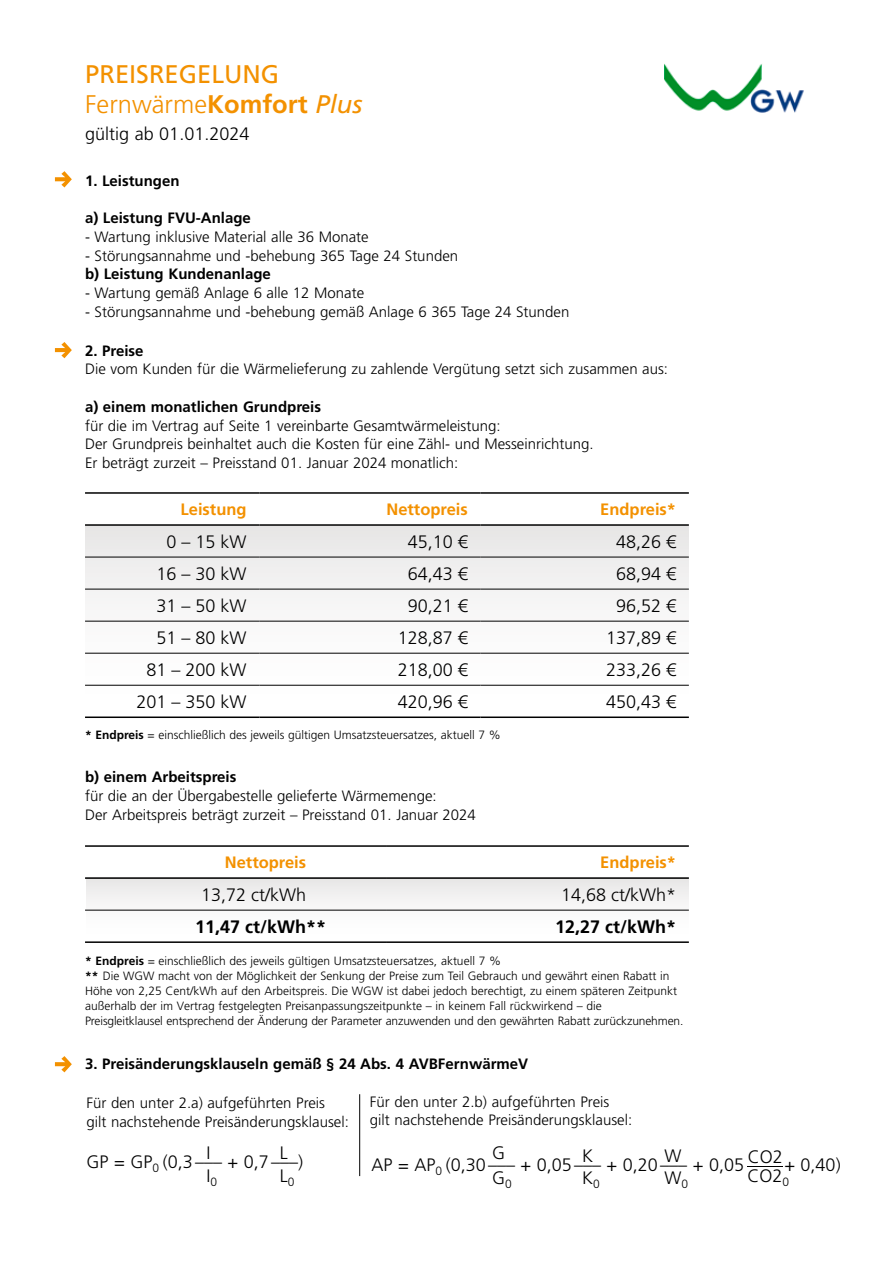
<style>
.page{position:relative;width:893px;height:1263px;background:#fff}
.page>*{position:absolute;margin:0;border:0;box-sizing:border-box;transform-origin:0 0}
.t1{font:25.5px/30px "Frutiger LT Std";color:#f39100}
.t2{font:300 18px/19.6px "Frutiger LT Std";color:#000}
.t3{font:700 18px "Frutiger LT Std";color:#000}
.t4{font:700 16.5px "Frutiger LT Std";color:#f39100}
.t5{font:300 15px/18.8px "Frutiger LT Std";color:#000}
.t6{font:700 15px "Frutiger LT Std";color:#000}
.t7{font:300 12px/15px "Frutiger LT Std";color:#000}
.s1{font-weight:300}
.s2{font-weight:700}
.s3{font-style:italic}
</style>
<div class="page">
<img style="left:664px;top:64px;width:140px;height:48px">
<svg style="left:55px;top:171px;width:17px;height:16px"></svg>
<svg style="left:55px;top:1056px;width:17px;height:16px"></svg>
<hr style="left:359px;top:1094px;width:1px;height:82px;background:#000">
<svg style="left:86px;top:879px;width:603px;height:31px"></svg>
<hr style="left:85px;top:845px;width:302px;height:2px;background:#000">
<hr style="left:387px;top:845px;width:302px;height:2px;background:#000">
<hr style="left:85px;top:877px;width:302px;height:2px;background:#000">
<hr style="left:387px;top:877px;width:302px;height:2px;background:#000">
<hr style="left:85px;top:941px;width:302px;height:2px;background:#000">
<hr style="left:387px;top:941px;width:302px;height:2px;background:#000">
<hr style="left:85px;top:910px;width:302px;height:1px;background:#000">
<hr style="left:387px;top:910px;width:302px;height:1px;background:#000">
<svg style="left:55px;top:342px;width:17px;height:16px"></svg>
<div style="left:85px;top:525px;width:604px;height:193px;background:linear-gradient(to bottom,#eae9e9,#fff)"></div>
<hr style="left:85px;top:557px;width:174px;height:1px;background:#000">
<hr style="left:259px;top:557px;width:221px;height:1px;background:#000">
<hr style="left:480px;top:557px;width:209px;height:1px;background:#000">
<hr style="left:85px;top:589px;width:174px;height:1px;background:#000">
<hr style="left:259px;top:589px;width:221px;height:1px;background:#000">
<hr style="left:480px;top:589px;width:209px;height:1px;background:#000">
<hr style="left:85px;top:621px;width:174px;height:1px;background:#000">
<hr style="left:259px;top:621px;width:221px;height:1px;background:#000">
<hr style="left:480px;top:621px;width:209px;height:1px;background:#000">
<hr style="left:85px;top:653px;width:174px;height:1px;background:#000">
<hr style="left:259px;top:653px;width:221px;height:1px;background:#000">
<hr style="left:480px;top:653px;width:209px;height:1px;background:#000">
<hr style="left:85px;top:685px;width:174px;height:1px;background:#000">
<hr style="left:259px;top:685px;width:221px;height:1px;background:#000">
<hr style="left:480px;top:685px;width:209px;height:1px;background:#000">
<hr style="left:85px;top:492px;width:174px;height:2px;background:#000">
<hr style="left:259px;top:492px;width:221px;height:2px;background:#000">
<hr style="left:480px;top:492px;width:209px;height:2px;background:#000">
<hr style="left:85px;top:524px;width:174px;height:2px;background:#000">
<hr style="left:259px;top:524px;width:221px;height:2px;background:#000">
<hr style="left:480px;top:524px;width:209px;height:2px;background:#000">
<hr style="left:85px;top:716px;width:174px;height:2px;background:#000">
<hr style="left:259px;top:716px;width:221px;height:2px;background:#000">
<hr style="left:480px;top:716px;width:209px;height:2px;background:#000">
<hr style="left:748px;top:1166px;width:35px;height:1px;background:#000">
<h1 class="t1" style="left:85px;top:59px;width:278px">PREISREGELUNG<br><span class="s1">Fernwärme</span><span class="s2">Komfort</span> <span class="s3">Plus</span></h1>
<p class="t2" style="left:85px;top:124px;width:166px">gültig ab 01.01.2024</p>
<p class="t6" style="left:85px;top:172px;width:96px">1. Leistungen</p>
<p class="t6" style="left:85px;top:209px;width:167px">a) Leistung FVU-Anlage</p>
<p class="t5" style="left:85px;top:227px;width:285px">- Wartung inklusive Material alle 36 Monate</p>
<p class="t5" style="left:85px;top:246px;width:375px">- Störungsannahme und -behebung 365 Tage 24 Stunden</p>
<p class="t6" style="left:85px;top:265px;width:187px">b) Leistung Kundenanlage</p>
<p class="t5" style="left:85px;top:284px;width:281px">- Wartung gemäß Anlage 6 alle 12 Monate</p>
<p class="t5" style="left:85px;top:302px;width:486px">- Störungsannahme und -behebung gemäß Anlage 6 365 Tage 24 Stunden</p>
<p class="t6" style="left:85px;top:342px;width:60px">2. Preise</p>
<p class="t5" style="left:85px;top:360px;width:585px">Die vom Kunden für die Wärmelieferung zu zahlende Vergütung setzt sich zusammen aus:</p>
<p class="t6" style="left:85px;top:398px;width:238px">a) einem monatlichen Grundpreis</p>
<p class="t5" style="left:85px;top:416px;width:510px">für die im Vertrag auf Seite 1 vereinbarte Gesamtwärmeleistung:<br>Der Grundpreis beinhaltet auch die Kosten für eine Zähl- und Messeinrichtung.<br>Er beträgt zurzeit – Preisstand 01. Januar 2024 monatlich:</p>
<p class="t4" style="left:181px;top:500px;width:68px">Leistung</p>
<p class="t4" style="left:386px;top:500px;width:83px">Nettopreis</p>
<p class="t4" style="left:600px;top:500px;width:77px">Endpreis*</p>
<p class="t2" style="left:167px;top:532px;width:82px">0 – 15 kW</p>
<p class="t2" style="left:408px;top:532px;width:62px">45,10 €</p>
<p class="t2" style="left:616px;top:532px;width:62px">48,26 €</p>
<p class="t2" style="left:157px;top:564px;width:92px">16 – 30 kW</p>
<p class="t2" style="left:408px;top:564px;width:62px">64,43 €</p>
<p class="t2" style="left:616px;top:564px;width:62px">68,94 €</p>
<p class="t2" style="left:157px;top:596px;width:92px">31 – 50 kW</p>
<p class="t2" style="left:408px;top:596px;width:62px">90,21 €</p>
<p class="t2" style="left:616px;top:596px;width:62px">96,52 €</p>
<p class="t2" style="left:157px;top:628px;width:92px">51 – 80 kW</p>
<p class="t2" style="left:398px;top:628px;width:72px">128,87 €</p>
<p class="t2" style="left:606px;top:628px;width:72px">137,89 €</p>
<p class="t2" style="left:147px;top:660px;width:102px">81 – 200 kW</p>
<p class="t2" style="left:398px;top:660px;width:72px">218,00 €</p>
<p class="t2" style="left:606px;top:660px;width:72px">233,26 €</p>
<p class="t2" style="left:137px;top:692px;width:112px">201 – 350 kW</p>
<p class="t2" style="left:398px;top:692px;width:72px">420,96 €</p>
<p class="t2" style="left:606px;top:692px;width:72px">450,43 €</p>
<p class="t7" style="left:85px;top:728px;width:417px"><span class="s2">* Endpreis</span> = einschließlich des jeweils gültigen Umsatzsteuersatzes, aktuell 7 %</p>
<p class="t6" style="left:85px;top:768px;width:153px">b) einem Arbeitspreis</p>
<p class="t5" style="left:85px;top:787px;width:392px">für die an der Übergabestelle gelieferte Wärmemenge:<br>Der Arbeitspreis beträgt zurzeit – Preisstand 01. Januar 2024</p>
<p class="t4" style="left:225px;top:853px;width:83px">Nettopreis</p>
<p class="t4" style="left:600px;top:853px;width:77px">Endpreis*</p>
<p class="t2" style="left:201px;top:885px;width:107px">13,72 ct/kWh</p>
<p class="t2" style="left:561px;top:885px;width:117px">14,68 ct/kWh*</p>
<p class="t3" style="left:195px;top:916px;width:133px">11,47 ct/kWh**</p>
<p class="t3" style="left:555px;top:916px;width:123px">12,27 ct/kWh*</p>
<p class="t7" style="left:85px;top:954px;width:600px"><span class="s2">* Endpreis</span> = einschließlich des jeweils gültigen Umsatzsteuersatzes, aktuell 7 %<br><span class="s2">**</span> Die WGW macht von der Möglichkeit der Senkung der Preise zum Teil Gebrauch und gewährt einen Rabatt in Höhe von 2,25 Cent/kWh auf den Arbeitspreis. Die WGW ist dabei jedoch berechtigt, zu einem späteren Zeitpunkt außerhalb der im Vertrag festgelegten Preisanpassungszeitpunkte – in keinem Fall rückwirkend – die<br>Preisgleitklausel entsprechend der Änderung der Parameter anzuwenden und den gewährten Rabatt zurückzunehmen.</p>
<p class="t6" style="left:85px;top:1055px;width:445px">3. Preisänderungsklauseln gemäß § 24 Abs. 4 AVBFernwärmeV</p>
<p class="t5" style="left:87px;top:1094px;width:264px">Für den unter 2.a) aufgeführten Preis<br>gilt nachstehende Preisänderungsklausel:</p>
<p class="t5" style="left:370px;top:1092px;width:264px">Für den unter 2.b) aufgeführten Preis gilt nachstehende Preisänderungsklausel:</p>
<p class="t2" style="left:372px;top:1155px;width:374px">AP = AP<sub>0</sub> (0,30––– + 0,05––– + 0,20––– + 0,05</p>
<p class="t2" style="left:784px;top:1155px;width:58px">+ 0,40)</p>
<p class="t2" style="left:492px;top:1144px;width:14px">G</p>
<p class="t2" style="left:582px;top:1146px;width:12px">K</p>
<p class="t2" style="left:664px;top:1146px;width:18px">W</p>
<p class="t2" style="left:492px;top:1168px;width:21px">G<sub>0</sub></p>
<p class="t2" style="left:582px;top:1168px;width:19px">K<sub>0</sub></p>
<p class="t2" style="left:664px;top:1168px;width:25px">W<sub>0</sub></p>
<p class="t2" style="left:206px;top:1144px;width:5px">I</p>
<p class="t2" style="left:280px;top:1144px;width:9px">L</p>
<p class="t2" style="left:206px;top:1166px;width:12px">I<sub>0</sub></p>
<p class="t2" style="left:280px;top:1166px;width:16px">L<sub>0</sub></p>
<p class="t2" style="left:747px;top:1147px;width:43px">CO2<br>CO2<sub>0</sub></p>
<p class="t2" style="left:87px;top:1152px;width:218px">GP = GP<sub>0</sub> (0,3––– + 0,7–––)</p>
</div>
